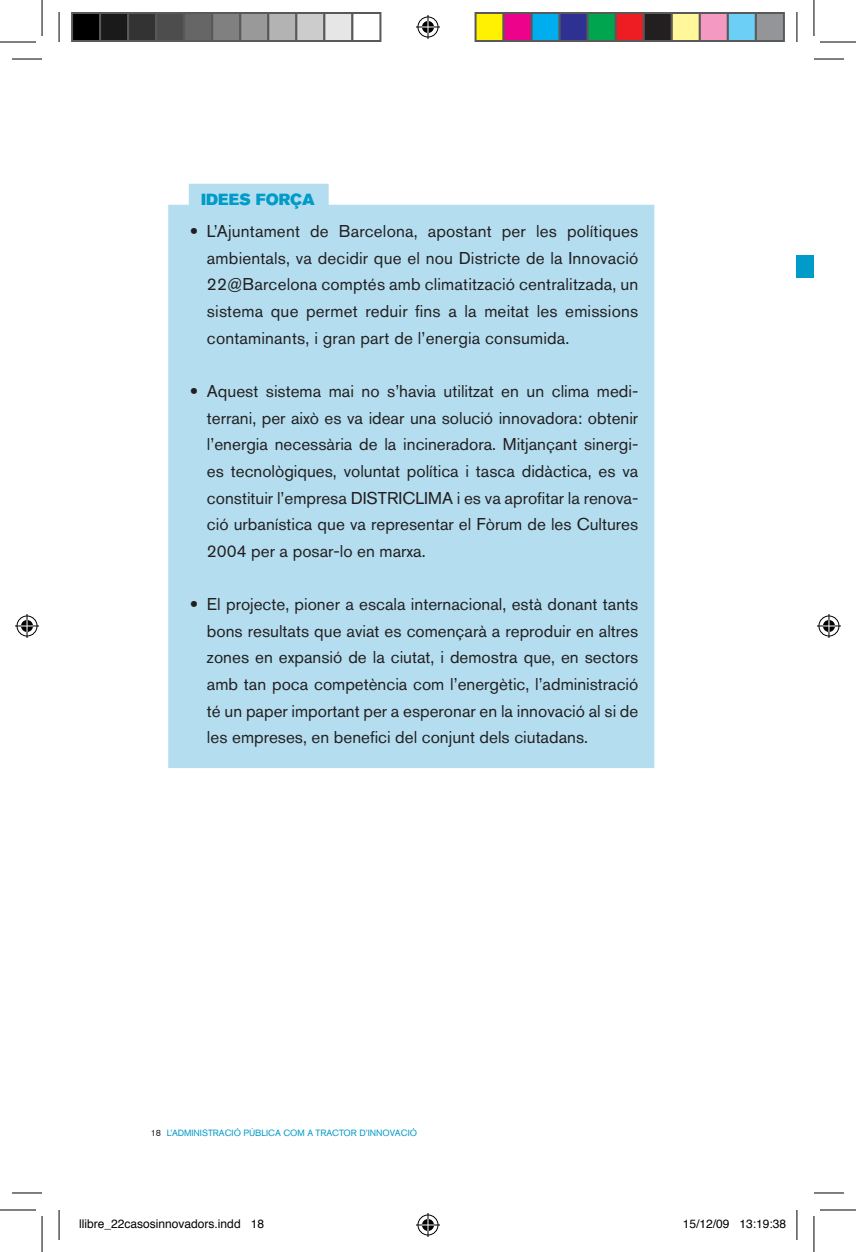
<style>
.page{position:relative;width:856px;height:1252px;background:#fff}
.page>*{position:absolute;margin:0;border:0;box-sizing:border-box;transform-origin:0 0}
.t1{font:17px/26.6px "Akzidenz Grotesk BQ";color:#231f20;text-align:justify}
.t2{font:16px "Akzidenz Grotesk BQ Super";color:#009bc8}
.t3{font:12px "Helvetica";color:#000}
.t4{font:9px "Akzidenz Grotesk BQ";color:#009bc8}
.s1{font-family:"Helvetica Neue"}
.s2{color:#231f20}
</style>
<div class="page">
<div style="left:796px;top:255px;width:17px;height:22px;background:#009bc8"></div>
<div style="left:168px;top:184px;width:486px;height:584px;background:#b4deef"></div>
<hr style="left:12px;top:59px;width:30px;height:1px;background:#000">
<hr style="left:813px;top:59px;width:30px;height:1px;background:#000">
<hr style="left:12px;top:1193px;width:30px;height:1px;background:#000">
<hr style="left:813px;top:1193px;width:30px;height:1px;background:#000">
<hr style="left:59px;top:12px;width:1px;height:30px;background:#000">
<hr style="left:59px;top:1210px;width:1px;height:30px;background:#000">
<hr style="left:796px;top:12px;width:1px;height:30px;background:#000">
<hr style="left:796px;top:1210px;width:1px;height:30px;background:#000">
<hr style="left:0;top:42px;width:36px;height:1px;background:#000">
<hr style="left:819px;top:42px;width:36px;height:1px;background:#000">
<hr style="left:0;top:1210px;width:36px;height:1px;background:#000">
<hr style="left:819px;top:1210px;width:36px;height:1px;background:#000">
<hr style="left:42px;top:0;width:1px;height:36px;background:#000">
<hr style="left:42px;top:1216px;width:1px;height:36px;background:#000">
<hr style="left:813px;top:0;width:1px;height:36px;background:#000">
<hr style="left:813px;top:1216px;width:1px;height:36px;background:#000">
<svg style="left:416px;top:15px;width:24px;height:24px"></svg>
<svg style="left:416px;top:1213px;width:24px;height:24px"></svg>
<svg style="left:15px;top:614px;width:24px;height:24px"></svg>
<svg style="left:817px;top:614px;width:23px;height:24px"></svg>
<div style="left:72px;top:13px;width:28px;height:28px;background:#000"></div>
<div style="left:71px;top:12px;width:30px;height:30px;border:2px solid #595959"></div>
<div style="left:100px;top:13px;width:28px;height:28px;background:#1a1a1a"></div>
<div style="left:99px;top:12px;width:30px;height:30px;border:2px solid #595959"></div>
<div style="left:128px;top:13px;width:28px;height:28px;background:#333"></div>
<div style="left:127px;top:12px;width:30px;height:30px;border:2px solid #595959"></div>
<div style="left:156px;top:13px;width:28px;height:28px;background:#4d4d4d"></div>
<div style="left:155px;top:12px;width:30px;height:30px;border:2px solid #595959"></div>
<div style="left:184px;top:13px;width:28px;height:28px;background:#666"></div>
<div style="left:183px;top:12px;width:30px;height:30px;border:2px solid #595959"></div>
<div style="left:212px;top:13px;width:28px;height:28px;background:#808080"></div>
<div style="left:211px;top:12px;width:30px;height:30px;border:2px solid #595959"></div>
<div style="left:240px;top:13px;width:28px;height:28px;background:#999"></div>
<div style="left:239px;top:12px;width:30px;height:30px;border:2px solid #595959"></div>
<div style="left:268px;top:13px;width:28px;height:28px;background:#b3b3b3"></div>
<div style="left:267px;top:12px;width:30px;height:30px;border:2px solid #595959"></div>
<div style="left:296px;top:13px;width:28px;height:28px;background:#ccc"></div>
<div style="left:295px;top:12px;width:30px;height:30px;border:2px solid #595959"></div>
<div style="left:324px;top:13px;width:28px;height:28px;background:#e6e6e6"></div>
<div style="left:323px;top:12px;width:30px;height:30px;border:2px solid #595959"></div>
<div style="left:351px;top:12px;width:30px;height:30px;border:2px solid #595959"></div>
<div style="left:475px;top:13px;width:28px;height:28px;background:#fff101"></div>
<div style="left:474px;top:12px;width:30px;height:30px;border:2px solid #595959"></div>
<div style="left:503px;top:13px;width:28px;height:28px;background:#ed028c"></div>
<div style="left:502px;top:12px;width:30px;height:30px;border:2px solid #595959"></div>
<div style="left:531px;top:13px;width:28px;height:28px;background:#00aeef"></div>
<div style="left:530px;top:12px;width:30px;height:30px;border:2px solid #595959"></div>
<div style="left:559px;top:13px;width:28px;height:28px;background:#2e3092"></div>
<div style="left:558px;top:12px;width:30px;height:30px;border:2px solid #595959"></div>
<div style="left:587px;top:13px;width:28px;height:28px;background:#00a54f"></div>
<div style="left:586px;top:12px;width:30px;height:30px;border:2px solid #595959"></div>
<div style="left:615px;top:13px;width:28px;height:28px;background:#ee1d23"></div>
<div style="left:614px;top:12px;width:30px;height:30px;border:2px solid #595959"></div>
<div style="left:643px;top:13px;width:28px;height:28px;background:#231f20"></div>
<div style="left:642px;top:12px;width:30px;height:30px;border:2px solid #595959"></div>
<div style="left:671px;top:13px;width:28px;height:28px;background:#fff79a"></div>
<div style="left:670px;top:12px;width:30px;height:30px;border:2px solid #595959"></div>
<div style="left:699px;top:13px;width:28px;height:28px;background:#f499c2"></div>
<div style="left:698px;top:12px;width:30px;height:30px;border:2px solid #595959"></div>
<div style="left:727px;top:13px;width:28px;height:28px;background:#6bcff6"></div>
<div style="left:726px;top:12px;width:30px;height:30px;border:2px solid #595959"></div>
<div style="left:755px;top:13px;width:28px;height:28px;background:#939598"></div>
<div style="left:754px;top:12px;width:30px;height:30px;border:2px solid #595959"></div>
<p class="t2" style="left:201px;top:190px;width:115px">IDEES FORÇA</p>
<p class="t1" style="left:207px;top:218px;width:432px;text-indent:-17px"><span class="s1">•</span> L’Ajuntament de Barcelona, apostant per les polítiques ambientals, va decidir que el nou Districte de la Innovació 22@Barcelona comptés amb climatització centralitzada, un sistema que permet reduir fins a la meitat les emissions contaminants, i gran part de l’energia consumida.</p>
<p class="t1" style="left:207px;top:378px;width:432px;text-indent:-17px"><span class="s1">•</span> Aquest sistema mai no s’havia utilitzat en un clima medi&shy;terrani, per això es va idear una solució innovadora: obtenir l’energia necessària de la incineradora. Mitjançant sinergi&shy;es tecnològiques, voluntat política i tasca didàctica, es va constituir l’empresa DISTRIC</p>
<p class="t1" style="left:207px;top:484px;width:432px;text-indent:208px">LIMA i es va aprofitar la renova&shy;ció urbanística que va representar el Fòrum de les Cultures 2004 per a posar-lo en marxa.</p>
<p class="t1" style="left:207px;top:591px;width:432px;text-indent:-17px"><span class="s1">•</span> El projecte, pioner a escala internacional, està donant tants bons resultats que aviat es començarà a reproduir en altres zones en expansió de la ciutat, i demostra que, en sectors amb tan poca competència com l’energètic, l’administració té un paper important per a esperonar en la innovació al si de les empreses, en benefici del conjunt dels ciutadans.</p>
<p class="t4" style="left:151px;top:1127px;width:268px"><span class="s2">18</span> L’administració pública com a tractor d’innovació</p>
<p class="t3" style="left:79px;top:1213px;width:186px">llibre_22casosinnovadors.indd 18</p>
<p class="t3" style="left:682px;top:1213px;width:105px">15/12/09 13:19:38</p>
</div>
